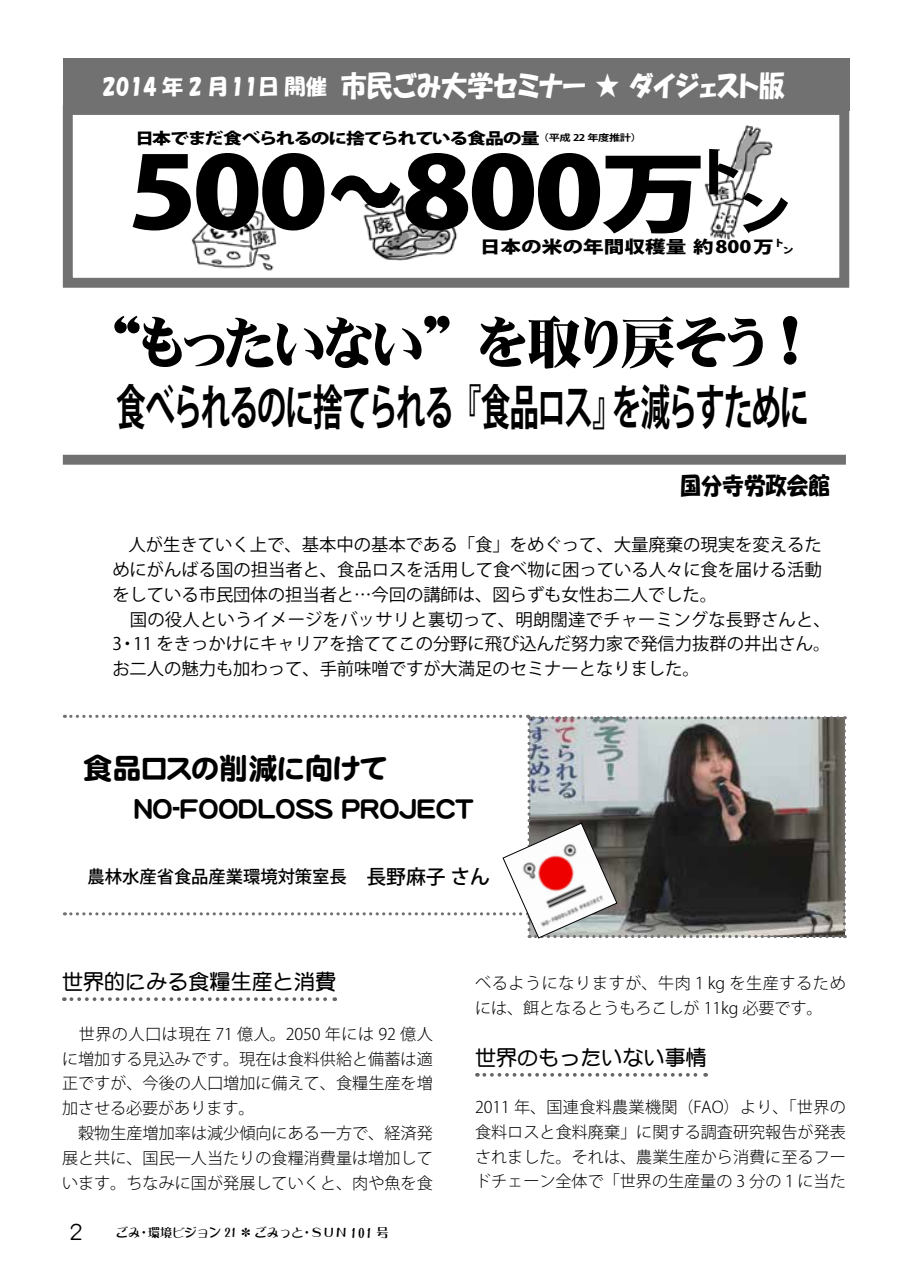
<style>
.page{position:relative;width:903px;height:1275px;background:#fff}
.page>*{position:absolute;margin:0;border:0;box-sizing:border-box;transform-origin:0 0}
.t1{font:800 99.05px "Koz Go Pro";letter-spacing:-.035em;color:#000;scale:1.21 1}
.t2{font:800 87.85px "Koz Go Pro";color:#000;scale:1.21 1}
.t3{font:56px "DF Mincho UB WING RKSJ H";color:#000}
.t4{font:700 47.95px "Koz Go Pro";letter-spacing:-.06em;color:#000;scale:.62 1}
.t5{font:29.75px "DF Maru Gothic SB WING RKSJ H";letter-spacing:-.005em;color:#000}
.t6{font:28.53px "HGP Soei Kakupoptai";color:#fff;scale:.91 1}
.t7{font:26.07px "DF Maru Gothic SB WING RKSJ H";letter-spacing:-.005em;color:#000}
.t8{font:23.62px "HGP Soei Kakupoptai";color:#000;scale:.91 1}
.t9{font:21px "DF Maru Gothic Bd WIN RKSJ H";color:#000}
.t10{font:17.32px/24.8px "Koz Go Pro";letter-spacing:-.005em;color:#000}
.t11{font:500 17.32px "Koz Go Pro";letter-spacing:-.005em;color:#000}
.t12{font:800 16.97px "Koz Go Pro";color:#000;scale:1.21 1}
.t13{font:300 16.1px/24.8px "Koz Go Pro";color:#000}
.t14{font:800 15.58px "Koz Go Pro";letter-spacing:-.07em;color:#000;scale:1.21 1}
.t15{font:12.25px "DFPOP Corn W7 WIN RKSJ H";color:#000}
.s1{font-size:21px}
.s2{font-size:93.45px}
.s3{font-size:64.05px}
.s4{font-size:19.78px}
.s5{font-family:"DF Maru Gothic Md WINP RKSJ H";font-size:22.4px}
.s6{font-size:13.47px}
</style>
<div class="page">
<div style="left:63px;top:105px;width:786px;height:183px;border:10px solid #727171"></div>
<div style="left:63px;top:58px;width:786px;height:52px;background:#727171"></div>
<img style="left:191px;top:207px;width:86px;height:64px">
<img style="left:363px;top:194px;width:95px;height:67px">
<img style="left:705px;top:125px;width:68px;height:116px">
<div style="left:63px;top:455px;width:783px;height:10px;background:#727171"></div>
<svg style="left:71px;top:997px;width:264px;height:4px"></svg>
<svg style="left:484px;top:1073px;width:222px;height:4px"></svg>
<svg style="left:71px;top:715px;width:775px;height:223px"></svg>
<h3 class="t6" style="left:102px;top:71px;width:752px"><span class="s1">2014 年 2 月11日 開催　</span>市民ごみ大学セミナー ★ ダイジェスト版</h3>
<p class="t14" style="left:135px;top:128px;width:420px">日本でまだ食べられるのに捨てられている食品の量<sup>（平成</sup> <sup>22</sup> <sup>年度推計）</sup></p>
<h2 class="t2" style="left:600px;top:135px;width:163px">万<span class="s2">㌧</span></h2>
<h1 class="t1" style="left:128px;top:128px;width:395px">500～800</h1>
<p class="t12" style="left:480px;top:235px;width:261px">日本の米の年間収穫量 約800万㌧</p>
<h3 class="t3" style="left:113px;top:314px;width:688px">“もったいない” を取り戻そう<span class="s3">！</span></h3>
<h3 class="t4" style="left:116px;top:376px;width:1119px">食べられるのに捨てられる『食品ロス』を減らすために</h3>
<h3 class="t8" style="left:680px;top:473px;width:166px">国分寺労政会館</h3>
<p class="t10" style="left:112px;top:533px;width:720px;text-indent:16px">人が生きていく上で、基本中の基本である「食」をめぐって、大量廃棄の現実を変えるためにがんばる国の担当者と、食品ロスを活用して食べ物に困っている人々に食を届ける活動をしている市民団体の担当者と…今回の講師は、図らずも女性お二人でした。<br>　国の役人というイメージをバッサリと裏切って、明朗闊達でチャーミングな長野さんと、3・11 をきっかけにキャリアを捨ててこの分野に飛び込んだ努力家で発信力抜群の井出さん。お二人の魅力も加わって、手前味噌ですが大満足のセミナーとなりました。</p>
<h3 class="t5" style="left:83px;top:754px;width:320px">食品ロスの削減に向けて　</h3>
<h3 class="t7" style="left:134px;top:796px;width:342px">NO-FOODLOSS PROJECT</h3>
<p class="t11" style="left:88px;top:866px;width:404px">農林水産省食品産業環境対策室長<span class="s4">　長野麻子 さん</span></p>
<h3 class="t9" style="left:62px;top:971px;width:276px">世界的にみる食糧生産と消費</h3>
<p class="t13" style="left:62px;top:1022px;width:372px">　世界の人口は現在 71 億人。2050 年には 92 億人に増加する見込みです。現在は食料供給と備蓄は適正ですが、今後の人口増加に備えて、食糧生産を増加させる必要があります。<br>　穀物生産増加率は減少傾向にある一方で、経済発展と共に、国民一人当たりの食糧消費量は増加しています。ちなみに国が発展していくと、肉や魚を食</p>
<p class="t15" style="left:69px;top:1227px;width:321px"><span class="s5">2　</span> ごみ・環境ビジョン 21 ＊ごみっと・ＳＵＮ <span class="s6">101</span> 号</p>
<p class="t13" style="left:475px;top:971px;width:372px">べるようになりますが、牛肉１kg を生産するためには、餌となるとうもろこしが 11kg 必要です。</p>
<h3 class="t9" style="left:475px;top:1047px;width:233px">世界のもったいない事情</h3>
<p class="t13" style="left:475px;top:1095px;width:372px;text-align:justify">2011 年、国連食料農業機関（FAO）より、「世界の食料ロスと食料廃棄」に関する調査研究報告が発表されました。それは、農業生産から消費に至るフードチェーン全体で「世界の生産量の 3 分の１に当た</p>
</div>
